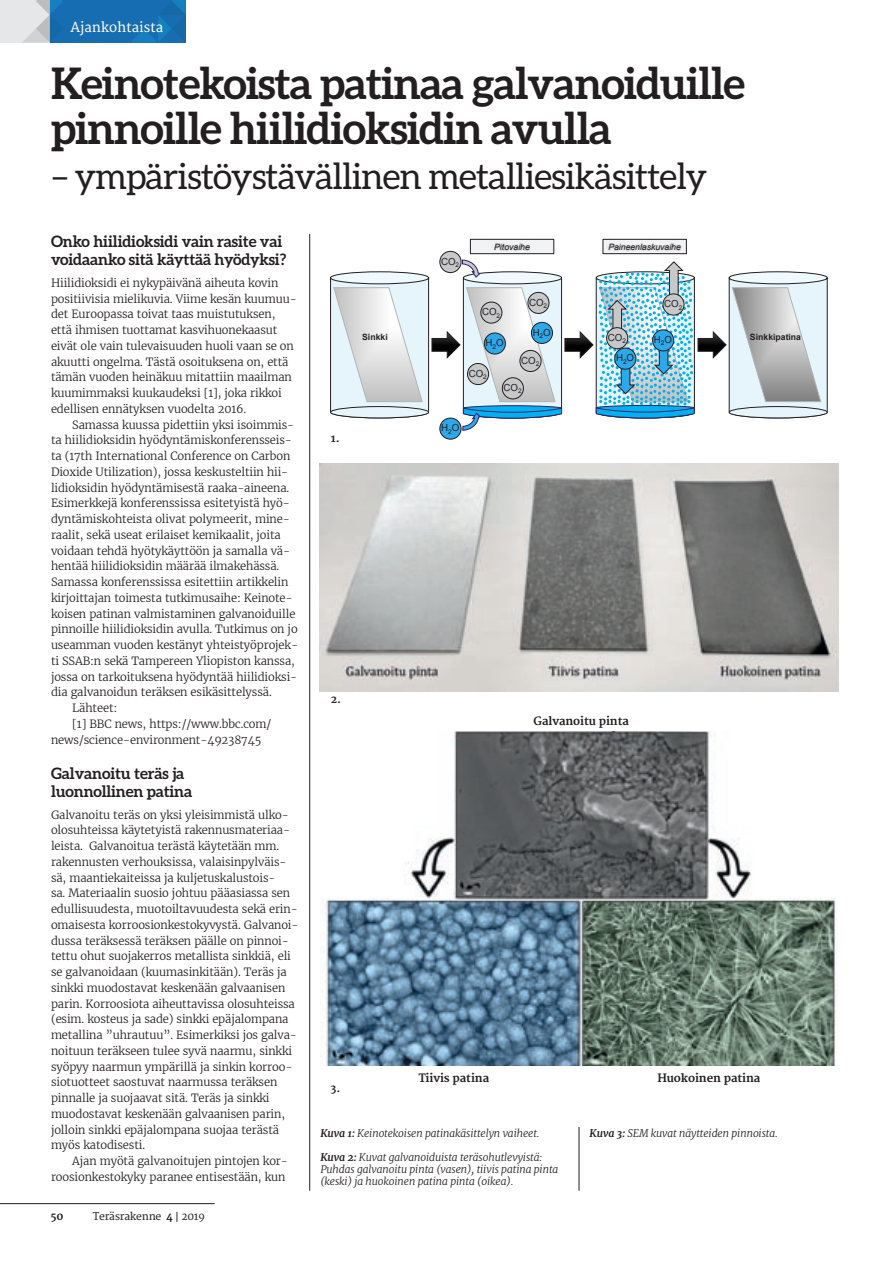
<style>
.page{position:relative;width:893px;height:1263px;background:#fff}
.page>*{position:absolute;margin:0;border:0;box-sizing:border-box;transform-origin:0 0}
.otsikko_bold{font:700 43.5px/45px "Aleo";letter-spacing:-.025em;color:#231f20}
.otsikko_bold-2{font:36px "Aleo";letter-spacing:-.025em;color:#231f20}
.väliotsikko_raksuun{font:700 15.75px/18px "Aleo";letter-spacing:-.01em;color:#231f20}
.väliotsikko{font:700 15.75px/18px "Aleo";letter-spacing:-.01em;color:#231f20}
.ingressi_nega{font:13.5px "Merriweather";letter-spacing:-.01em;color:#fff}
.leipis_1kpl{font:300 11.25px/15.8px "Merriweather";letter-spacing:-.01em;color:#231f20}
.leipis{font:300 11.25px/15.8px "Merriweather";letter-spacing:-.01em;color:#231f20}
.leipis_1kpl-2{font:700 11.25px "Merriweather";letter-spacing:-.01em;color:#231f20}
.kuvateksti{font:italic 300 10.5px/12px "Merriweather";letter-spacing:-.01em;color:#231f20}
.t1{font:10.5px "Merriweather";letter-spacing:-.025em;color:#231f20}
.kuvanumero{font:700 10.5px "Merriweather";color:#231f20}
.t2{font:9.75px/20.4px "Arial";color:#231f20}
.t3{font:italic 8.7px "Arial";color:#231f20}
.t4{font:700 8.7px "Arial";color:#231f20}
.s1{font-weight:700}
</style>
<div class="page">
<hr style="left:0;top:1203px;width:215px;height:1px;background:#231f20">
<div style="left:50px;top:0;width:136px;height:43px;background:#176db2"></div>
<div style="left:0;top:0;width:50px;height:43px;background:#e6e7e9"></div>
<svg style="left:23px;top:0;width:40px;height:43px"></svg>
<svg style="left:132px;top:0;width:54px;height:42px"></svg>
<div style="left:440px;top:418px;width:21px;height:21px;background:#2da8e9;border-radius:50%"></div>
<div style="left:440px;top:418px;width:21px;height:21px;border:1px solid #231f20;border-radius:50%"></div>
<div style="left:440px;top:251px;width:21px;height:22px;background:#c7c8ca;border-radius:50%"></div>
<div style="left:440px;top:251px;width:21px;height:22px;border:1px solid #231f20;border-radius:50%"></div>
<img style="left:603px;top:238px;width:84px;height:17px">
<div style="left:470px;top:239px;width:84px;height:15px;background:#f2f3f4"></div>
<div style="left:470px;top:239px;width:84px;height:15px;border:1px solid #231f20"></div>
<img style="left:488px;top:238px;width:48px;height:17px">
<svg style="left:330px;top:259px;width:497px;height:172px"></svg>
<div style="left:615px;top:348px;width:21px;height:21px;background:#2da8e9;border-radius:50%"></div>
<div style="left:614px;top:348px;width:22px;height:21px;border:1px solid #231f20;border-radius:50%"></div>
<div style="left:653px;top:330px;width:21px;height:21px;background:#2da8e9;border-radius:50%"></div>
<div style="left:652px;top:330px;width:22px;height:21px;border:1px solid #231f20;border-radius:50%"></div>
<img style="left:320px;top:464px;width:518px;height:227px">
<img style="left:322px;top:731px;width:514px;height:335px">
<hr style="left:309px;top:234px;width:1px;height:957px;background:#231f20">
<hr style="left:579px;top:1127px;width:1px;height:64px;background:#231f20">
<p class="ingressi_nega" style="left:70px;top:19px;width:94px">Ajankohtaista</p>
<p class="otsikko_bold" style="left:51px;top:60px;width:696px">Keinotekoista patinaa galvanoiduille pinnoille hiilidioksidin avulla</p>
<p class="otsikko_bold-2" style="left:51px;top:156px;width:658px">– ympäristöystävällinen metalliesikäsittely</p>
<p class="väliotsikko_raksuun" style="left:51px;top:232px;width:237px">Onko hiilidioksidi vain rasite vai voidaanko sitä käyttää hyödyksi?</p>
<p class="leipis_1kpl" style="left:51px;top:275px;width:247px">Hiilidioksidi ei nykypäivänä aiheuta kovin positiivisia mielikuvia. Viime kesän kuumuu&shy;det Euroopassa toivat taas muistutuksen, että ihmisen tuottamat kasvihuonekaasut eivät ole vain tulevaisuuden huoli vaan se on akuutti ongelma. Tästä osoituksena on, että tämän vuoden heinäkuu mitattiin maailman kuumimmaksi kuukaudeksi [1], joka rikkoi edellisen ennätyksen vuodelta 2016.</p>
<p class="leipis" style="left:51px;top:417px;width:249px;text-indent:21px">Samassa kuussa pidettiin yksi isoimmis&shy;ta hiilidioksidin hyödyntämiskonferensseis&shy;ta (17th International Conference on Carbon Dioxide Utilization), jossa keskusteltiin hii&shy;lidioksidin hyödyntämisestä raaka-aineena.<br>Esimerkkejä konferenssissa esitetyistä hyö&shy;dyntämiskohteista olivat polymeerit, mine&shy;raalit, sekä useat erilaiset kemikaalit, joita voidaan tehdä hyötykäyttöön ja samalla vä&shy;hentää hiilidioksidin määrää ilmakehässä.<br>Samassa konferenssissa esitettiin artikkelin kirjoittajan toimesta tutkimusaihe: Keinote&shy;koisen patinan valmistaminen galvanoiduille pinnoille hiilidioksidin avulla. Tutkimus on jo useamman vuoden kestänyt yhteistyöprojek&shy;ti SSAB:n sekä Tampereen Yliopiston kanssa, jossa on tarkoituksena hyödyntää hiilidioksi&shy;dia galvanoidun teräksen esikäsittelyssä.</p>
<p class="leipis" style="left:72px;top:700px;width:47px">Lähteet:</p>
<p class="leipis" style="left:51px;top:716px;width:222px;text-indent:21px">[1] BBC news, https://www.bbc.com/ news/science-environment-49238745</p>
<p class="väliotsikko" style="left:51px;top:764px;width:143px">Galvanoitu teräs ja luonnollinen patina</p>
<p class="leipis_1kpl" style="left:51px;top:807px;width:249px">Galvanoitu teräs on yksi yleisimmistä ulko&shy;olosuhteissa käytetyistä rakennusmateriaa&shy;leista. Galvanoitua terästä käytetään mm. rakennusten verhouksissa, valaisinpylväis&shy;sä, maantiekaiteissa ja kuljetuskalustois-<br>sa. Materiaalin suosio johtuu pääasiassa sen edullisuudesta, muotoiltavuudesta sekä erin&shy;omaisesta korroosionkestokyvystä. Galvanoi&shy;dussa teräksessä teräksen päälle on pinnoi&shy;tettu ohut suojakerros metallista sinkkiä, eli se galvanoidaan (kuumasinkitään). Teräs ja sinkki muodostavat keskenään galvaanisen parin. Korroosiota aiheuttavissa olosuhteissa (esim. kosteus ja sade) sinkki epäjalompana metallina ”uhrautuu”. Esimerkiksi jos galva&shy;noituun teräkseen tulee syvä naarmu, sinkki syöpyy naarmun ympärillä ja sinkin korroo&shy;siotuotteet saostuvat naarmussa teräksen pinnalle ja suojaavat sitä. Teräs ja sinkki muodostavat keskenään galvaanisen parin, jolloin sinkki epäjalompana suojaa terästä myös katodisesti.</p>
<p class="leipis" style="left:51px;top:1153px;width:238px;text-align:right">Ajan myötä galvanoitujen pintojen kor&shy;roosionkestokyky paranee entisestään, kun</p>
<p class="kuvanumero" style="left:51px;top:1210px;width:14px">50</p>
<p class="t1" style="left:93px;top:1210px;width:114px">Teräsrakenne <span class="s1">4</span> | 2019</p>
<p class="t2" style="left:441px;top:251px;width:20px">CO<sub>2</sub></p>
<p class="t3" style="left:494px;top:241px;width:37px">Pitovaihe</p>
<p class="t3" style="left:608px;top:241px;width:74px">Paineenlaskuvaihe</p>
<p class="t2" style="left:529px;top:292px;width:20px">CO<sub>2</sub></p>
<p class="t2" style="left:533px;top:322px;width:20px">H<sub>2</sub>O</p>
<p class="t2" style="left:664px;top:294px;width:20px">CO<sub>2</sub></p>
<p class="t2" style="left:482px;top:302px;width:20px">CO<sub>2</sub></p>
<p class="t4" style="left:362px;top:331px;width:27px">Sinkki</p>
<p class="t4" style="left:750px;top:331px;width:53px">Sinkkipatina</p>
<p class="t2" style="left:616px;top:327px;width:20px;text-indent:-8px">CO<sub>2<br></sub>H<sub>2</sub>O</p>
<p class="t2" style="left:654px;top:330px;width:20px">H<sub>2</sub>O</p>
<p class="t2" style="left:486px;top:333px;width:20px">H<sub>2</sub>O</p>
<p class="t2" style="left:521px;top:350px;width:20px">CO<sub>2</sub></p>
<p class="kuvanumero" style="left:331px;top:432px;width:10px">1.</p>
<p class="kuvanumero" style="left:331px;top:693px;width:12px">2.</p>
<p class="t2" style="left:469px;top:363px;width:20px">CO<sub>2</sub></p>
<p class="t2" style="left:441px;top:418px;width:20px">H<sub>2</sub>O</p>
<p class="t2" style="left:504px;top:378px;width:20px">CO<sub>2</sub></p>
<p class="leipis_1kpl-2" style="left:534px;top:714px;width:97px">Galvanoitu pinta</p>
<p class="kuvanumero" style="left:331px;top:1082px;width:11px">3.</p>
<p class="leipis_1kpl-2" style="left:418px;top:1072px;width:72px">Tiivis patina</p>
<p class="leipis_1kpl-2" style="left:657px;top:1072px;width:105px">Huokoinen patina</p>
<p class="kuvateksti" style="left:320px;top:1127px;width:221px"><span class="s1">Kuva 1:</span> Keinotekoisen patinakäsittelyn vaiheet.</p>
<p class="kuvateksti" style="left:320px;top:1151px;width:240px"><span class="s1">Kuva 2:</span> Kuvat galvanoiduista teräsohutlevyistä:<br>Puhdas galvanoitu pinta (vasen), tiivis patina pinta (keski) ja huokoinen patina pinta (oikea).</p>
<p class="kuvateksti" style="left:590px;top:1127px;width:190px"><span class="s1">Kuva 3:</span> SEM kuvat näytteiden pinnoista.</p>
</div>
